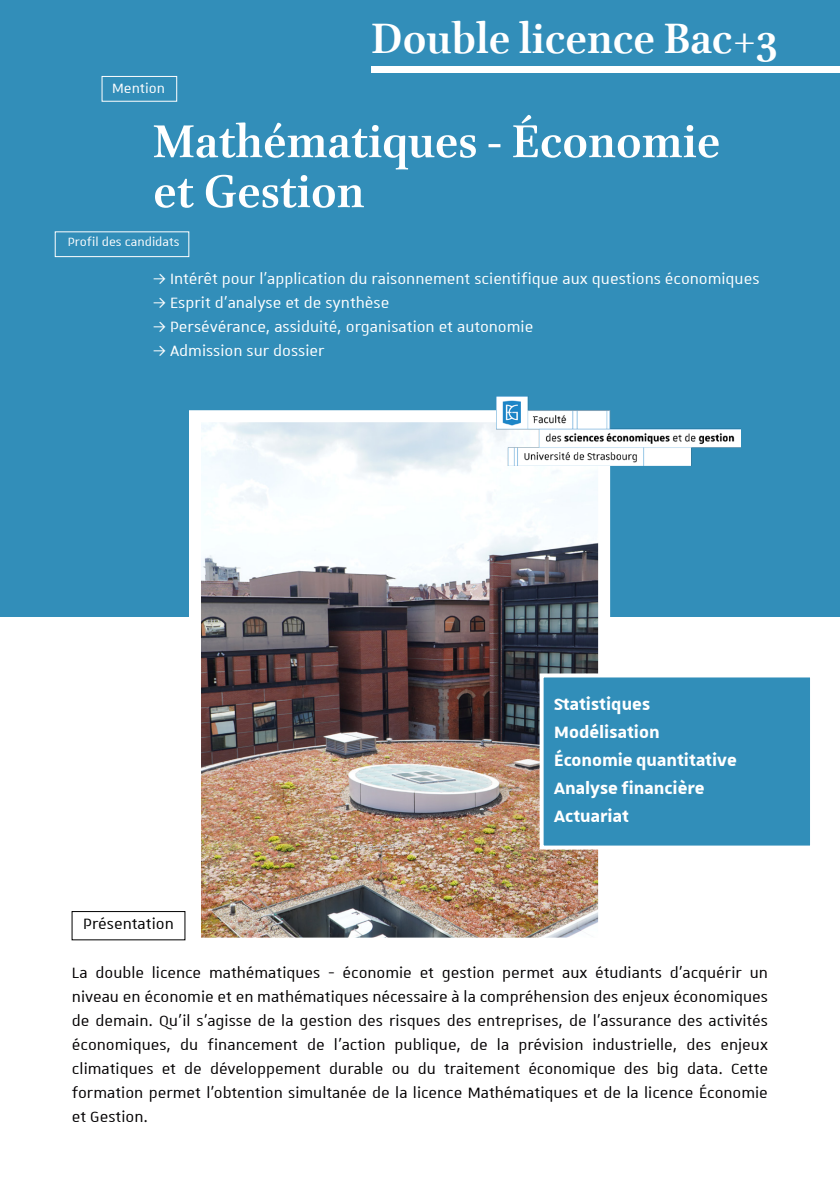
<style>
.page{position:relative;width:840px;height:1191px;background:#fff}
.page>*{position:absolute;margin:0;border:0;box-sizing:border-box;transform-origin:0 0}
.t1{font:700 52px/50px "Brill";color:#fff}
.t2{font:700 48px "Brill";color:#fff}
.t3{font:700 22px "Unistra A";color:#fff}
.t4{font:20px/24px "Unistra A";color:#030102;text-align:justify}
.t5{font:20px "Unistra A";color:#fff}
.Etiquette_blanc{font:20px "Unistra A";color:#000001}
.Etiquette_blanc-2{font:18px "Unistra A";color:#fff}
.Etiquette_blanc-3{font:16px "Unistra A";color:#fff}
</style>
<div class="page">
<div style="left:0;top:0;width:839px;height:616px;background:#328eb9"></div>
<img style="left:202px;top:423px;width:394px;height:513px">
<div style="left:189px;top:410px;width:420px;height:539px;border:12px solid #fff"></div>
<div style="left:371px;top:66px;width:468px;height:7px;background:#fff"></div>
<div style="left:539px;top:673px;width:274px;height:176px;background:#318eb9;border:4px solid #fff"></div>
<div style="left:72px;top:911px;width:113px;height:29px;border:1px solid #000001"></div>
<img style="left:496px;top:396px;width:244px;height:70px">
<div style="left:102px;top:76px;width:75px;height:25px;border:1px solid #fff"></div>
<div style="left:55px;top:232px;width:134px;height:25px;border:1px solid #fff"></div>
<p class="Etiquette_blanc-2" style="left:112px;top:78px;width:54px">Mention</p>
<p class="t2" style="left:371px;top:5px;width:407px">Double licence Bac+3</p>
<p class="t1" style="left:153px;top:118px;width:568px">Mathématiques - Économie et Gestion</p>
<p class="Etiquette_blanc-3" style="left:68px;top:234px;width:113px">Profil des candidats</p>
<p class="t5" style="left:153px;top:268px;width:607px">→ Intérêt pour l’application du raisonnement scientifique aux questions économiques</p>
<p class="t5" style="left:153px;top:292px;width:237px">→ Esprit d’analyse et de synthèse</p>
<p class="t5" style="left:153px;top:316px;width:381px">→ Persévérance, assiduité, organisation et autonomie</p>
<p class="t5" style="left:153px;top:340px;width:173px">→ Admission sur dossier</p>
<p class="Etiquette_blanc" style="left:83px;top:913px;width:92px">Présentation</p>
<p class="t3" style="left:554px;top:692px;width:97px">Statistiques</p>
<p class="t3" style="left:554px;top:720px;width:107px">Modélisation</p>
<p class="t3" style="left:554px;top:748px;width:184px">Économie quantitative</p>
<p class="t3" style="left:554px;top:776px;width:152px">Analyse financière</p>
<p class="t3" style="left:554px;top:804px;width:76px">Actuariat</p>
<p class="t4" style="left:72px;top:960px;width:697px">La double licence mathématiques - économie et gestion permet aux étudiants d’acquérir un niveau en économie et en mathématiques nécessaire à la compréhension des enjeux économiques de demain. Qu’il s’agisse de la gestion des risques des entreprises, de l’assurance des activités économiques, du financement de l’action publique, de la prévision industrielle, des enjeux climatiques et de développement durable ou du traitement économique des big data. Cette formation permet l’obtention simultanée de la licence Mathématiques et de la licence Économie et Gestion.</p>
</div>
